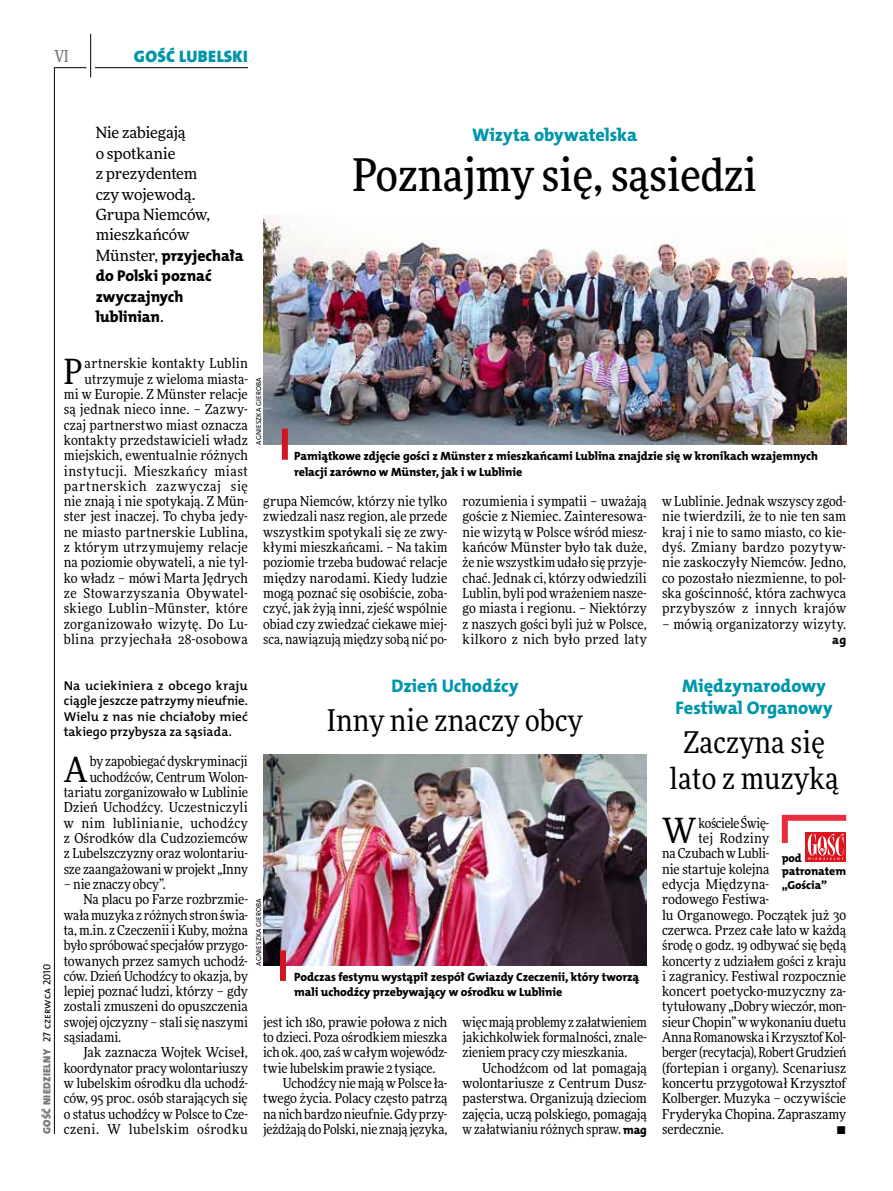
<style>
.page{position:relative;width:893px;height:1191px;background:#fff}
.page>*{position:absolute;margin:0;border:0;box-sizing:border-box;transform-origin:0 0}
.t1{font:500 45px "Freeday Narrow";color:#000}
.t2{font:34.8px "Freeday Narrow News";color:#000}
.t3{font:30px/36px "Freeday Narrow News";letter-spacing:.01em;color:#000;text-align:center}
.t4{font:18.3px/21.6px "The Mix HP8 Ex Bld";color:#0096aa;text-align:center}
.t5{font:16.65px "The Mix HP9 Blk";letter-spacing:.02em;color:#0096aa}
.t6{font:500 16.5px "Freeday Narrow";color:#787779;scale:.9 1}
.t7{font:15.75px/20.4px "The Mix HP8 Ex Bld";letter-spacing:-.005em;color:#000}
.t8{font:15.45px/20.4px "Freeday News";letter-spacing:-.01em;color:#000}
.t9{font:13.65px/15.3px "Freeday Narrow News";color:#000;text-align:justify}
.t10{font:13.65px "Freeday Narrow News";letter-spacing:.03em;color:#000}
.t11{font:13.65px "Freeday Narrow News";letter-spacing:.025em;color:#000}
.t12{font:13.65px "Freeday Narrow News";letter-spacing:-.025em;color:#000}
.t13{font:13.65px "Freeday Narrow News";letter-spacing:.02em;color:#000}
.t14{font:12.9px/15.3px "The Mix HP6 Se Bld";color:#000;text-align:justify}
.t15{font:12.3px "The Mix HP8 Ex Bld";color:#000}
.t16{font:12px/15.3px "The Mix HP8 Ex Bld";letter-spacing:-.005em;color:#000}
.t17{font:11.7px/13.5px "The Mix HP8 Ex Bld";letter-spacing:-.005em;color:#000}
.t18{font:10.5px "The Mix HP9 Blk";letter-spacing:.025em;color:#787779}
.t19{font:7.2px "The Mix HP5 Plain";letter-spacing:.01em;color:#000}
.s1{font-family:"Freeday News";font-size:15.45px}
.s2{font-family:"The Mix HP5 Plain";color:#000}
.s3{font-family:"The Mix HP8 Ex Bld";font-size:12.3px}
</style>
<div class="page">
<hr style="left:54px;top:67px;width:1px;height:1067px;background:#000">
<hr style="left:90px;top:34px;width:1px;height:43px;background:#000">
<hr style="left:54px;top:67px;width:32px;height:1px;background:#000">
<hr style="left:95px;top:67px;width:153px;height:1px;background:#000">
<img style="left:263px;top:215px;width:583px;height:230px">
<div style="left:282px;top:428px;width:6px;height:32px;background:#d3151f"></div>
<svg style="left:806px;top:859px;width:40px;height:2px"></svg>
<svg style="left:781px;top:814px;width:66px;height:45px"></svg>
<img style="left:263px;top:755px;width:384px;height:210px">
<div style="left:280px;top:950px;width:6px;height:31px;background:#d3151f"></div>
<p class="t6" style="left:54px;top:46px;width:17px">VI</p>
<p class="t5" style="left:134px;top:46px;width:115px">GOŚĆ LUBELSKI</p>
<p class="t8" style="left:96px;top:122px;width:116px">Nie zabiegają<br>o spotkanie<br>z prezydentem czy wojewodą.<br>Grupa Niemców, mieszkańców</p>
<p class="t7" style="left:96px;top:245px;width:150px"><span class="s1">Münster,</span> przyjechała do Polski poznać zwyczajnych lublinian<span class="s1">.</span></p>
<h3 class="t4" style="left:472px;top:124px;width:167px">Wizyta obywatelska</h3>
<h1 class="t1" style="left:353px;top:147px;width:406px">Poznajmy się, sąsiedzi</h1>
<p class="t18" style="left:40px;top:1134px;width:172px;rotate:-90deg">GOŚĆ NIEDZIELNY <span class="s2">27 czerwca 2010</span></p>
<p class="t9" style="left:64px;top:356px;width:186px;text-align:right">artnerskie kontakty Lublin utrzymuje z wieloma miasta-<br>mi w Europie. Z Münster relacje są jednak nieco inne. – Zazwy&shy;czaj partnerstwo miast oznacza kontakty przedstawicieli władz miejskich, ewentualnie różnych instytucji. Mieszkańcy miast partnerskich zazwyczaj się nie znają i nie spotykają. Z Mün&shy;ster jest inaczej. To chyba jedy&shy;ne miasto partnerskie Lublina, z którym utrzymujemy relacje na poziomie obywateli, a nie tyl&shy;ko władz – mówi Marta Jędrych ze Stowarzyszania Obywatel&shy;skiego Lublin–Münster, które zorganizowało wizytę. Do Lu&shy;blina przyjechała 28-osobowa</p>
<h2 class="t2" style="left:64px;top:350px;width:20px">P</h2>
<p class="t19" style="left:254px;top:445px;width:68px;rotate:-90deg">Agnieszka Gieroba</p>
<p class="t16" style="left:294px;top:448px;width:525px">Pamiątkowe zdjęcie gości z Münster z mieszkańcami Lublina znajdzie się w kronikach wzajemnych relacji zarówno w Münster, jak i w Lublinie</p>
<p class="t9" style="left:263px;top:493px;width:186px">grupa Niemców, którzy nie tylko zwiedzali nasz region, ale przede wszystkim spotykali się ze zwy&shy;kłymi mieszkańcami. – Na takim poziomie trzeba budować relacje między narodami. Kiedy ludzie mogą poznać się osobiście, zoba&shy;czyć, jak żyją inni, zjeść wspólnie obiad czy zwiedzać ciekawe miej&shy;sca, nawiązują między sobą nić po-</p>
<p class="t9" style="left:463px;top:493px;width:186px">rozumienia i sympatii – uważają goście z Niemiec. Zainteresowa&shy;nie wizytą w Polsce wśród miesz&shy;kańców Münster było tak duże, że nie wszystkim udało się przyje&shy;chać. Jednak ci, którzy odwiedzili Lublin, byli pod wrażeniem nasze&shy;go miasta i regionu. – Niektórzy z naszych gości byli już w Polsce, kilkoro z nich było przed laty</p>
<p class="t9" style="left:662px;top:493px;width:186px">w Lublinie. Jednak wszyscy zgod&shy;nie twierdzili, że to nie ten sam kraj i nie to samo miasto, co kie&shy;dyś. Zmiany bardzo pozytyw&shy;nie zaskoczyły Niemców. Jedno, co pozostało niezmienne, to pol&shy;ska gościnność, która zachwyca przybyszów z innych krajów</p>
<p class="t9" style="left:662px;top:616px;width:186px">– mówią organizatorzy wizyty.</p>
<p class="t15" style="left:832px;top:632px;width:15px">ag</p>
<p class="t14" style="left:64px;top:678px;width:186px">Na uciekiniera z obcego kraju ciągle jeszcze patrzymy nieufnie.<br>Wielu z nas nie chciałoby mieć takiego przybysza za sąsiada.</p>
<h2 class="t2" style="left:64px;top:748px;width:25px">A</h2>
<p class="t9" style="left:64px;top:754px;width:186px;text-align:right">by zapobiegać dyskryminacji uchodźców, Centrum Wolon&shy;tariatu zorganizowało w Lublinie<br>Dzień Uchodźcy. Uczestniczyli w nim lublinianie, uchodźcy z Ośrodków dla Cudzoziemców z Lubelszczyzny oraz wolontariu&shy;sze zaangażowani w projekt „Inny</p>
<p class="t9" style="left:64px;top:876px;width:104px">– nie znaczy obcy”.</p>
<p class="t9" style="left:83px;top:891px;width:166px">Na placu po Farze rozbrzmie-</p>
<p class="t9" style="left:64px;top:907px;width:186px">wała muzyka z różnych stron świa-</p>
<p class="t9" style="left:64px;top:922px;width:186px">ta, m.in. z Czeczenii i Kuby, można</p>
<p class="t9" style="left:64px;top:937px;width:186px">było spróbować specjałów przygo-</p>
<p class="t9" style="left:64px;top:953px;width:186px">towanych przez samych uchodź-</p>
<p class="t9" style="left:64px;top:968px;width:186px">ców. Dzień Uchodźcy to okazja, by</p>
<p class="t9" style="left:64px;top:983px;width:186px">lepiej poznać ludzi, którzy – gdy</p>
<p class="t9" style="left:64px;top:998px;width:186px">zostali zmuszeni do opuszczenia</p>
<p class="t9" style="left:64px;top:1014px;width:186px">swojej ojczyzny – stali się naszymi</p>
<p class="t9" style="left:64px;top:1029px;width:59px">sąsiadami.</p>
<p class="t9" style="left:83px;top:1044px;width:166px">Jak zaznacza Wojtek Wciseł,</p>
<p class="t9" style="left:64px;top:1060px;width:186px">koordynator pracy wolontariuszy</p>
<p class="t9" style="left:64px;top:1075px;width:186px">w lubelskim ośrodku dla uchodź-</p>
<p class="t9" style="left:64px;top:1090px;width:186px">ców, 95 proc. osób starających się</p>
<p class="t9" style="left:64px;top:1106px;width:186px">o status uchodźcy w Polsce to Cze-</p>
<p class="t10" style="left:64px;top:1120px;width:186px">czeni. W lubelskim ośrodku</p>
<h3 class="t4" style="left:391px;top:675px;width:129px">Dzień Uchodźcy</h3>
<h3 class="t3" style="left:327px;top:702px;width:257px">Inny nie znaczy obcy</h3>
<p class="t19" style="left:254px;top:965px;width:68px;rotate:-90deg">Agnieszka Gieroba</p>
<p class="t16" style="left:294px;top:969px;width:346px">Podczas festynu wystąpił zespół Gwiazdy Czeczenii, który tworzą mali uchodźcy przebywający w ośrodku w Lublinie</p>
<p class="t9" style="left:263px;top:1014px;width:186px">jest ich 180, prawie połowa z nich</p>
<p class="t9" style="left:263px;top:1029px;width:186px">to dzieci. Poza ośrodkiem mieszka</p>
<p class="t9" style="left:263px;top:1044px;width:186px">ich ok. 400, zaś w całym wojewódz-</p>
<p class="t9" style="left:263px;top:1060px;width:174px">twie lubelskim prawie 2 tysiące.</p>
<p class="t9" style="left:283px;top:1075px;width:166px">Uchodźcy nie mają w Polsce ła-</p>
<p class="t9" style="left:263px;top:1090px;width:186px">twego życia. Polacy często patrzą</p>
<p class="t9" style="left:263px;top:1106px;width:186px">na nich bardzo nieufnie. Gdy przy-</p>
<p class="t9" style="left:263px;top:1121px;width:186px">jeżdżają do Polski, nie znają języka,</p>
<p class="t9" style="left:463px;top:1014px;width:186px">więc mają problemy z załatwieniem jakichkolwiek formalności, znale&shy;zieniem pracy czy mieszkania.</p>
<p class="t9" style="left:463px;top:1060px;width:186px;text-indent:20px">Uchodźcom od lat pomagają wolontariusze z Centrum Dusz&shy;pasterstwa. Organizują dzieciom zajęcia, uczą polskiego, pomagają w załatwianiu różnych spraw. <span class="s3">mag</span></p>
<h3 class="t4" style="left:675px;top:675px;width:159px">Międzynarodowy<br>Festiwal Organowy</h3>
<h3 class="t3" style="left:670px;top:723px;width:171px">Zaczyna się lato z muzyką</h3>
<h2 class="t2" style="left:662px;top:809px;width:36px">W</h2>
<p class="t12" style="left:698px;top:814px;width:72px">kościele Świę-</p>
<p class="t13" style="left:698px;top:829px;width:72px">tej Rodziny</p>
<p class="t9" style="left:662px;top:845px;width:109px">na Czubach w Lubli-</p>
<p class="t9" style="left:662px;top:861px;width:109px">nie startuje kolejna</p>
<p class="t11" style="left:662px;top:875px;width:109px">edycja Międzyna-</p>
<p class="t9" style="left:662px;top:891px;width:109px">rodowego Festiwa-</p>
<p class="t9" style="left:662px;top:907px;width:186px">lu Organowego. Początek już 30</p>
<p class="t9" style="left:662px;top:922px;width:186px">czerwca. Przez całe lato w każdą</p>
<p class="t9" style="left:662px;top:937px;width:186px">środę o godz. 19 odbywać się będą</p>
<p class="t9" style="left:662px;top:953px;width:186px">koncerty z udziałem gości z kraju</p>
<p class="t9" style="left:662px;top:968px;width:186px">i zagranicy. Festiwal rozpocznie</p>
<p class="t9" style="left:662px;top:983px;width:186px">koncert poetycko-muzyczny za-</p>
<p class="t9" style="left:662px;top:998px;width:186px">tytułowany „Dobry wieczór, mon-</p>
<p class="t9" style="left:662px;top:1014px;width:186px">sieur Chopin” w wykonaniu duetu</p>
<p class="t9" style="left:662px;top:1029px;width:186px">Anna Romanowska i Krzysztof Kol-</p>
<p class="t9" style="left:662px;top:1044px;width:186px">berger (recytacja), Robert Grudzień</p>
<p class="t9" style="left:662px;top:1060px;width:186px">(fortepian i organy). Scenariusz</p>
<p class="t9" style="left:662px;top:1075px;width:186px">koncertu przygotował Krzysztof</p>
<p class="t9" style="left:662px;top:1090px;width:186px">Kolberger. Muzyka – oczywiście</p>
<p class="t9" style="left:662px;top:1106px;width:186px">Fryderyka Chopina. Zapraszamy</p>
<p class="t9" style="left:662px;top:1121px;width:63px">serdecznie.</p>
<p class="t9" style="left:837px;top:1121px;width:11px">•</p>
<p class="t17" style="left:782px;top:851px;width:66px">pod patronatem „Gościa”</p>
</div>
